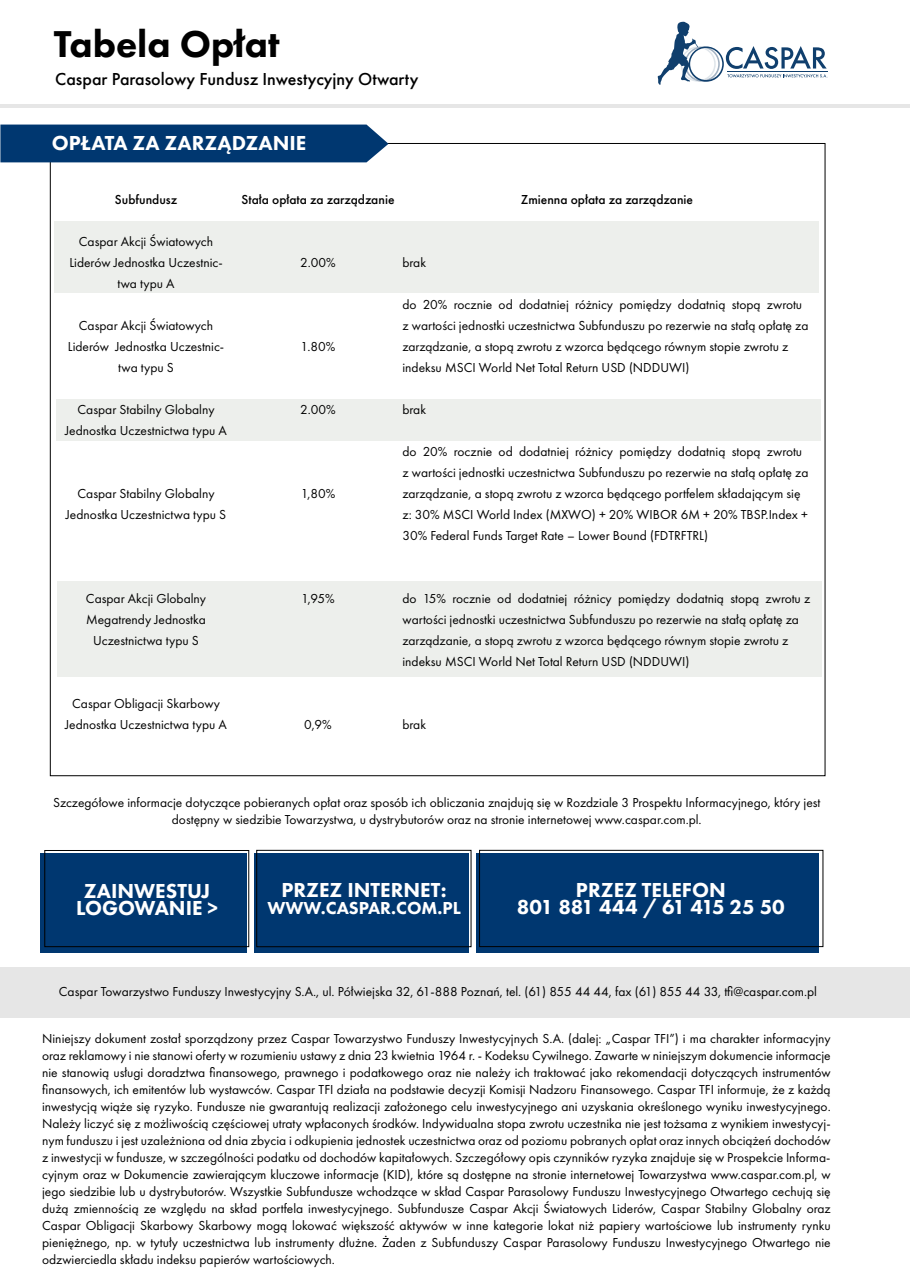
<style>
.page{position:relative;width:910px;height:1280px;background:#fff}
.page>*{position:absolute;margin:0;border:0;box-sizing:border-box;transform-origin:0 0}
.t1{font:800 38.7px "Futura PT";color:#000}
.t2{font:800 21px/17px "Futura PT";color:#fff;text-align:center}
.t3{font:500 18px "Futura PT";color:#000}
.t4{font:800 18px "Futura PT";color:#fff}
.t5{font:13.5px/21px "Futura PT";color:#000;text-align:center}
.t6{font:500 13.5px "Futura PT";color:#000}
</style>
<div class="page">
<div style="left:476px;top:854px;width:343px;height:99px;background:#003770"></div>
<div style="left:254px;top:853px;width:214px;height:100px;background:#003770"></div>
<div style="left:40px;top:853px;width:207px;height:100px;background:#003770"></div>
<div style="left:57px;top:581px;width:764px;height:95px;background:#edefec"></div>
<div style="left:56px;top:400px;width:764px;height:41px;background:#edefec"></div>
<div style="left:55px;top:222px;width:764px;height:71px;background:#edefec"></div>
<hr style="left:0;top:104px;width:910px;height:4px;background:#e6e6e6">
<div style="left:0;top:125px;width:388px;height:37px;background:#003770"></div>
<svg style="left:658px;top:22px;width:170px;height:63px"></svg>
<div style="left:44px;top:850px;width:205px;height:97px;border:1px solid #000"></div>
<div style="left:256px;top:850px;width:215px;height:97px;border:1px solid #000"></div>
<div style="left:479px;top:850px;width:344px;height:97px;border:1px solid #000"></div>
<div style="left:0;top:967px;width:910px;height:51px;background:#e6e6e6"></div>
<h1 class="t1" style="left:54px;top:20px;width:227px">Tabela Opłat</h1>
<h3 class="t3" style="left:55px;top:68px;width:365px">Caspar Parasolowy Fundusz Inwestycyjny Otwarty</h3>
<h2 class="t2" style="left:52px;top:134px;width:256px">OPŁATA ZA ZARZĄDZANIE</h2>
<p class="t6" style="left:115px;top:191px;width:64px">Subfundusz</p>
<p class="t5" style="left:69px;top:231px;width:155px">Caspar Akcji Światowych<br>Liderów Jednostka Uczestnic&shy;twa typu A</p>
<p class="t5" style="left:68px;top:315px;width:158px">Caspar Akcji Światowych<br>Liderów Jednostka Uczestnic&shy;twa typu S</p>
<p class="t5" style="left:65px;top:399px;width:163px">Caspar Stabilny Globalny<br>Jednostka Uczestnictwa typu A</p>
<p class="t5" style="left:66px;top:483px;width:162px">Caspar Stabilny Globalny<br>Jednostka Uczestnictwa typu S</p>
<p class="t6" style="left:241px;top:192px;width:155px">Stała opłata za zarządzanie</p>
<p class="t6" style="left:521px;top:192px;width:174px">Zmienna opłata za zarządzanie</p>
<p class="t5" style="left:300px;top:252px;width:37px">2.00%</p>
<p class="t5" style="left:301px;top:336px;width:36px">1.80%</p>
<p class="t5" style="left:300px;top:399px;width:37px">2.00%</p>
<p class="t5" style="left:301px;top:483px;width:36px">1,80%</p>
<p class="t5" style="left:402px;top:252px;width:25px">brak</p>
<p class="t5" style="left:402px;top:294px;width:407px;text-align:left">do 20% rocznie od dodatniej różnicy pomiędzy dodatnią stopą zwrotu z wartości jednostki uczestnictwa Subfunduszu po rezerwie na stałą opłatę za zarządzanie, a stopą zwrotu z wzorca będącego równym stopie zwrotu z indeksu MSCI World Net Total Return USD (NDDUWI)</p>
<p class="t5" style="left:402px;top:399px;width:25px">brak</p>
<p class="t5" style="left:402px;top:441px;width:407px;text-align:left">do 20% rocznie od dodatniej różnicy pomiędzy dodatnią stopą zwrotu z wartości jednostki uczestnictwa Subfunduszu po rezerwie na stałą opłatę za zarządzanie, a stopą zwrotu z wzorca będącego portfelem składającym się z: 30% MSCI World Index (MXWO) + 20% WIBOR 6M + 20% TBSP.Index + 30% Federal Funds Target Rate – Lower Bound (FDTRFTRL)</p>
<p class="t5" style="left:86px;top:588px;width:122px">Caspar Akcji Globalny<br>Megatrendy Jednostka<br>Uczestnictwa typu S</p>
<p class="t5" style="left:65px;top:693px;width:163px">Caspar Obligacji Skarbowy<br>Jednostka Uczestnictwa typu A</p>
<p class="t5" style="left:301px;top:588px;width:35px">1,95%</p>
<p class="t5" style="left:304px;top:714px;width:29px">0,9%</p>
<p class="t5" style="left:402px;top:588px;width:409px;text-align:left">do 15% rocznie od dodatniej różnicy pomiędzy dodatnią stopą zwrotu z wartości jednostki uczestnictwa Subfunduszu po rezerwie na stałą opłatę za zarządzanie, a stopą zwrotu z wzorca będącego równym stopie zwrotu z indeksu MSCI World Net Total Return USD (NDDUWI)</p>
<p class="t5" style="left:402px;top:714px;width:25px">brak</p>
<p class="t5" style="left:53px;top:794px;width:769px;line-height:17px">Szczegółowe informacje dotyczące pobieranych opłat oraz sposób ich obliczania znajdują się w Rozdziale 3 Prospektu Informacyjnego, który jest dostępny w siedzibie Towarzystwa, u dystrybutorów oraz na stronie internetowej www.caspar.com.pl.</p>
<h2 class="t2" style="left:76px;top:882px;width:143px">ZAINWESTUJ<br>LOGOWANIE &gt;</h2>
<h2 class="t2" style="left:281px;top:882px;width:167px">PRZEZ INTERNET:</h2>
<h3 class="t4" style="left:267px;top:897px;width:195px">WWW.CASPAR.COM.PL</h3>
<h2 class="t2" style="left:517px;top:882px;width:269px">PRZEZ TELEFON<br>801 881 444 / 61 415 25 50</h2>
<p class="t5" style="left:59px;top:981px;width:759px">Caspar Towarzystwo Funduszy Inwestycyjny S.A., ul. Półwiejska 32, 61-888 Poznań, tel. (61) 855 44 44, fax (61) 855 44 33, tfi@caspar.com.pl</p>
<p class="t5" style="left:42px;top:1030px;width:790px;line-height:17px;text-align:justify">Niniejszy dokument został sporządzony przez Caspar Towarzystwo Funduszy Inwestycyjnych S.A. (dalej: „Caspar TFI”) i ma charakter informacyjny oraz reklamowy i nie stanowi oferty w rozumieniu ustawy z dnia 23 kwietnia 1964 r. - Kodeksu Cywilnego. Zawarte w niniejszym dokumencie informacje nie stanowią usługi doradztwa finansowego, prawnego i podatkowego oraz nie należy ich traktować jako rekomendacji dotyczących instrumentów finansowych, ich emitentów lub wystawców. Caspar TFI działa na podstawie decyzji Komisji Nadzoru Finansowego. Caspar TFI informuje, że z każdą inwestycją wiąże się ryzyko. Fundusze nie gwarantują realizacji założonego celu inwestycyjnego ani uzyskania określonego wyniku inwestycyjnego.<br>Należy liczyć się z możliwością częściowej utraty wpłaconych środków. Indywidualna stopa zwrotu uczestnika nie jest tożsama z wynikiem inwestycyj&shy;nym funduszu i jest uzależniona od dnia zbycia i odkupienia jednostek uczestnictwa oraz od poziomu pobranych opłat oraz innych obciążeń dochodów z inwestycji w fundusze, w szczególności podatku od dochodów kapitałowych. Szczegółowy opis czynników ryzyka znajduje się w Prospekcie Informa&shy;cyjnym oraz w Dokumencie zawierającym kluczowe informacje (KID), które są dostępne na stronie internetowej Towarzystwa www.caspar.com.pl, w jego siedzibie lub u dystrybutorów. Wszystkie Subfundusze wchodzące w skład Caspar Parasolowy Funduszu Inwestycyjnego Otwartego cechują się dużą zmiennością ze względu na skład portfela inwestycyjnego. Subfundusze Caspar Akcji Światowych Liderów, Caspar Stabilny Globalny oraz Caspar Obligacji Skarbowy Skarbowy mogą lokować większość aktywów w inne kategorie lokat niż papiery wartościowe lub instrumenty rynku pieniężnego, np. w tytuły uczestnictwa lub instrumenty dłużne. Żaden z Subfunduszy Caspar Parasolowy Funduszu Inwestycyjnego Otwartego nie odzwierciedla składu indeksu papierów wartościowych.</p>
</div>
